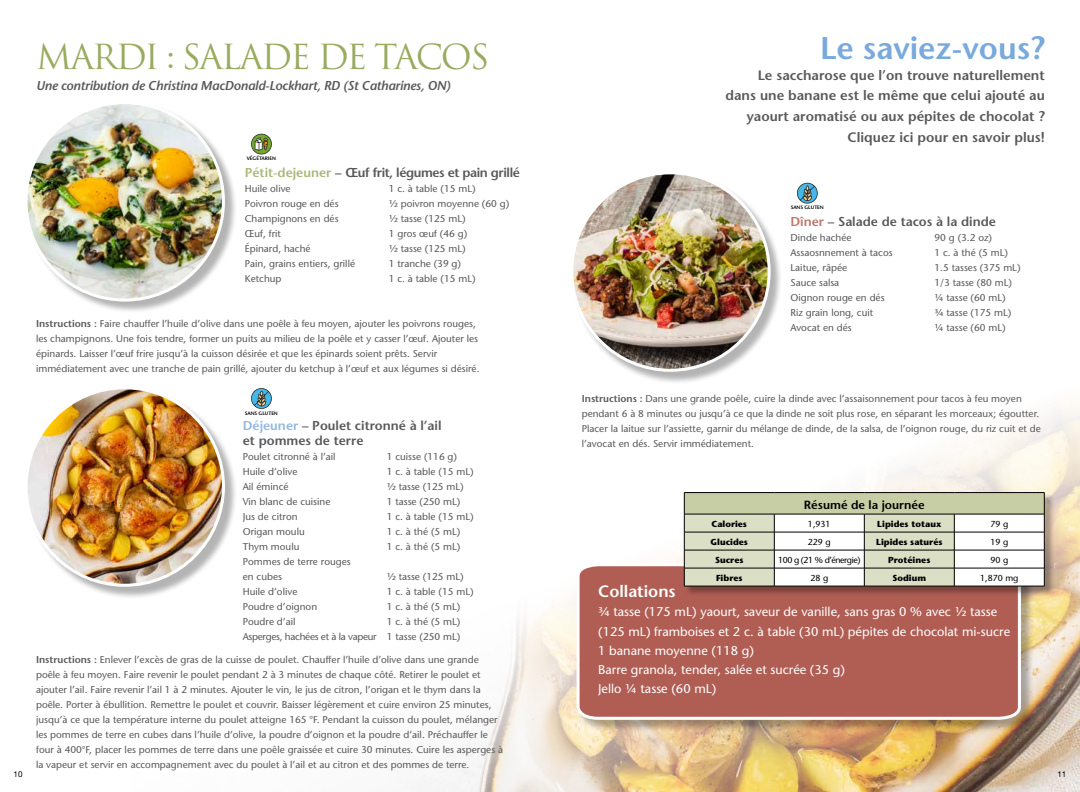
<style>
.page{position:relative;width:1080px;height:792px;background:#fff}
.page>*{position:absolute;margin:0;border:0;box-sizing:border-box;transform-origin:0 0}
.t1{font:33.7px "Trajan";letter-spacing:-.06em;color:#98ab5f}
.t2{font:600 31.3px "Stone Sans";color:#7aaadb}
.t3{font:600 16.5px "Stone Sans";color:#fff}
.t4{font:600 13.7px/20.7px "Stone Sans";color:#58595b;text-align:right}
.t5{font:600 12.9px/15px "Stone Sans";color:#58595b}
.t6{font:italic 600 12.9px "Stone Sans";letter-spacing:-.02em;color:#58595b}
.t7{font:600 12.9px "Stone Sans";letter-spacing:-.03em;color:#58595b}
.t8{font:12.7px/19.2px "Stone Sans";color:#fff}
.t9{font:600 11.9px "Stone Sans";color:#000}
.t10{font:9.9px/15px "Stone Sans";color:#58595b}
.t11{font:9.9px/15px "Stone Sans";letter-spacing:-.03em;color:#58595b;text-align:right}
.t12{font:700 8.7px "Stone Sans";color:#000}
.t13{font:8.7px "Stone Sans";color:#000}
.t14{font:8.7px "Stone Sans";letter-spacing:-.05em;color:#000}
.t15{font:8px "Helvetica Neue LT Pro";color:#000}
.t16{font:600 4.9px "Stone Sans";letter-spacing:-.01em;color:#000}
.s1{color:#aab87b}
.s2{font-weight:600}
.s3{color:#bd786b}
.s4{color:#93b8e1}
</style>
<div class="page">
<img style="left:413px;top:402px;width:667px;height:390px">
<div style="left:578px;top:565px;width:456px;height:168px;background:#000;opacity:.3"></div>
<svg style="left:575px;top:562px;width:447px;height:159px"></svg>
<div style="left:685px;top:494px;width:369px;height:102px;background:#000;opacity:.3"></div>
<hr style="left:684px;top:492px;width:90px;height:1px;background:#000">
<hr style="left:774px;top:492px;width:90px;height:1px;background:#000">
<hr style="left:864px;top:492px;width:90px;height:1px;background:#000">
<hr style="left:954px;top:492px;width:90px;height:1px;background:#000">
<svg style="left:684px;top:493px;width:361px;height:93px"></svg>
<hr style="left:684px;top:586px;width:90px;height:1px;background:#000">
<hr style="left:774px;top:586px;width:90px;height:1px;background:#000">
<hr style="left:864px;top:586px;width:90px;height:1px;background:#000">
<hr style="left:954px;top:586px;width:90px;height:1px;background:#000">
<div style="left:26px;top:103px;width:211px;height:211px;background:#000;opacity:.3"></div>
<img style="left:26px;top:103px;width:197px;height:197px;border-radius:99px">
<div style="left:572px;top:173px;width:211px;height:211px;background:#000;opacity:.3"></div>
<img style="left:572px;top:173px;width:197px;height:197px;border-radius:99px">
<div style="left:26px;top:388px;width:211px;height:211px;background:#000;opacity:.3"></div>
<img style="left:26px;top:388px;width:197px;height:197px;border-radius:99px">
<svg style="left:251px;top:134px;width:21px;height:20px"></svg>
<svg style="left:251px;top:388px;width:21px;height:21px"></svg>
<svg style="left:797px;top:183px;width:21px;height:21px"></svg>
<h1 class="t1" style="left:36px;top:36px;width:455px">MARDI : SALADE DE TACOS</h1>
<h3 class="t6" style="left:36px;top:77px;width:416px">Une contribution de Christina MacDonald-Lockhart, RD (St Catharines, ON)</h3>
<p class="t16" style="left:247px;top:155px;width:31px">VÉGÉTARIEN</p>
<h3 class="t7" style="left:245px;top:164px;width:277px"><span class="s1">Pétit-dejeuner</span> – Œuf frit, légumes et pain grillé</h3>
<p class="t10" style="left:245px;top:181px;width:47px">Huile olive</p>
<p class="t10" style="left:389px;top:181px;width:88px">1 c. à table (15 mL)</p>
<p class="t10" style="left:245px;top:196px;width:95px">Poivron rouge en dés</p>
<p class="t10" style="left:389px;top:196px;width:122px">½ poivron moyenne (60 g)</p>
<p class="t10" style="left:245px;top:211px;width:95px">Champignons en dés</p>
<p class="t10" style="left:389px;top:211px;width:78px">½ tasse (125 mL)</p>
<p class="t10" style="left:245px;top:226px;width:38px">Œuf, frit</p>
<p class="t10" style="left:389px;top:226px;width:80px">1 gros œuf (46 g)</p>
<p class="t10" style="left:245px;top:241px;width:67px">Épinard, haché</p>
<p class="t10" style="left:389px;top:241px;width:78px">½ tasse (125 mL)</p>
<p class="t10" style="left:245px;top:256px;width:112px">Pain, grains entiers, grillé</p>
<p class="t10" style="left:389px;top:256px;width:74px">1 tranche (39 g)</p>
<p class="t10" style="left:245px;top:271px;width:38px">Ketchup</p>
<p class="t10" style="left:389px;top:271px;width:88px">1 c. à table (15 mL)</p>
<p class="t10" style="left:36px;top:316px;width:445px"><span class="s2">Instructions :</span> Faire chauffer l’huile d’olive dans une poêle à feu moyen, ajouter les poivrons rouges, les champignons. Une fois tendre, former un puits au milieu de la poêle et y casser l’œuf. Ajouter les épinards. Laisser l’œuf frire jusqu’à la cuisson désirée et que les épinards soient prêts. Servir immédiatement avec une tranche de pain grillé, ajouter du ketchup à l’œuf et aux légumes si désiré.</p>
<h2 class="t2" style="left:820px;top:29px;width:226px">Le saviez-vous?</h2>
<h3 class="t4" style="left:726px;top:64px;width:321px">Le saccharose que l’on trouve naturellement dans une banane est le même que celui ajouté au yaourt aromatisé ou aux pépites de chocolat ?<br>Cliquez ici pour en savoir plus!</h3>
<p class="t16" style="left:791px;top:205px;width:35px">SANS GLUTEN</p>
<h3 class="t5" style="left:790px;top:213px;width:207px"><span class="s3">Dîner</span> – Salade de tacos à la dinde</h3>
<p class="t10" style="left:790px;top:229px;width:63px">Dinde hachée</p>
<p class="t10" style="left:934px;top:229px;width:59px">90 g (3.2 oz)</p>
<p class="t10" style="left:790px;top:244px;width:104px">Assaosnnement à tacos</p>
<p class="t10" style="left:934px;top:244px;width:75px">1 c. à thé (5 mL)</p>
<p class="t10" style="left:790px;top:259px;width:58px">Laitue, râpée</p>
<p class="t10" style="left:934px;top:259px;width:88px">1.5 tasses (375 mL)</p>
<p class="t10" style="left:790px;top:274px;width:50px">Sauce salsa</p>
<p class="t10" style="left:934px;top:274px;width:79px">1/3 tasse (80 mL)</p>
<p class="t10" style="left:790px;top:289px;width:96px">Oignon rouge en dés</p>
<p class="t10" style="left:934px;top:289px;width:73px">¼ tasse (60 mL)</p>
<p class="t10" style="left:790px;top:304px;width:84px">Riz grain long, cuit</p>
<p class="t10" style="left:934px;top:304px;width:78px">¾ tasse (175 mL)</p>
<p class="t10" style="left:790px;top:319px;width:63px">Avocat en dés</p>
<p class="t10" style="left:934px;top:319px;width:73px">¼ tasse (60 mL)</p>
<p class="t10" style="left:582px;top:391px;width:461px"><span class="s2">Instructions :</span> Dans une grande poêle, cuire la dinde avec l’assaisonnement pour tacos à feu moyen pendant 6 à 8 minutes ou jusqu’à ce que la dinde ne soit plus rose, en séparant les morceaux; égoutter.<br>Placer la laitue sur l’assiette, garnir du mélange de dinde, de la salsa, de l’oignon rouge, du riz cuit et de l’avocat en dés. Servir immédiatement.</p>
<p class="t16" style="left:245px;top:410px;width:35px">SANS GLUTEN</p>
<h3 class="t5" style="left:243px;top:418px;width:200px"><span class="s4">Déjeuner</span> – Poulet citronné à l’ail et pommes de terre</h3>
<p class="t10" style="left:243px;top:449px;width:94px">Poulet citronné à l’ail</p>
<p class="t10" style="left:387px;top:449px;width:72px">1 cuisse (116 g)</p>
<p class="t10" style="left:243px;top:464px;width:56px">Huile d’olive</p>
<p class="t10" style="left:387px;top:464px;width:88px">1 c. à table (15 mL)</p>
<p class="t10" style="left:243px;top:479px;width:47px">Ail émincé</p>
<p class="t10" style="left:387px;top:479px;width:78px">½ tasse (125 mL)</p>
<p class="t10" style="left:243px;top:494px;width:89px">Vin blanc de cuisine</p>
<p class="t10" style="left:387px;top:494px;width:75px">1 tasse (250 mL)</p>
<p class="t10" style="left:243px;top:509px;width:56px">Jus de citron</p>
<p class="t10" style="left:387px;top:509px;width:88px">1 c. à table (15 mL)</p>
<p class="t10" style="left:243px;top:524px;width:63px">Origan moulu</p>
<p class="t10" style="left:387px;top:524px;width:75px">1 c. à thé (5 mL)</p>
<p class="t10" style="left:243px;top:539px;width:58px">Thym moulu</p>
<p class="t10" style="left:387px;top:539px;width:75px">1 c. à thé (5 mL)</p>
<p class="t10" style="left:243px;top:554px;width:109px">Pommes de terre rouges en cubes</p>
<p class="t9" style="left:804px;top:497px;width:122px">Résumé de la journée</p>
<p class="t12" style="left:712px;top:519px;width:37px">Calories</p>
<p class="t13" style="left:808px;top:519px;width:24px">1,931</p>
<p class="t12" style="left:877px;top:519px;width:66px">Lipides totaux</p>
<p class="t13" style="left:990px;top:519px;width:19px">79 g</p>
<p class="t12" style="left:711px;top:537px;width:39px">Glucides</p>
<p class="t13" style="left:808px;top:537px;width:24px">229 g</p>
<p class="t12" style="left:876px;top:537px;width:68px">Lipides saturés</p>
<p class="t13" style="left:990px;top:537px;width:19px">19 g</p>
<p class="t12" style="left:715px;top:555px;width:30px">Sucres</p>
<p class="t14" style="left:778px;top:555px;width:84px">100 g (21 % d’énergie)</p>
<p class="t12" style="left:888px;top:555px;width:44px">Protéines</p>
<p class="t13" style="left:990px;top:555px;width:19px">90 g</p>
<p class="t12" style="left:716px;top:573px;width:28px">Fibres</p>
<p class="t13" style="left:810px;top:573px;width:19px">28 g</p>
<p class="t12" style="left:893px;top:573px;width:35px">Sodium</p>
<p class="t13" style="left:980px;top:573px;width:40px">1,870 mg</p>
<p class="t10" style="left:387px;top:569px;width:78px">½ tasse (125 mL)</p>
<h3 class="t3" style="left:598px;top:581px;width:79px">Collations</h3>
<p class="t8" style="left:598px;top:602px;width:414px">¾ tasse (175 mL) yaourt, saveur de vanille, sans gras 0 % avec ½ tasse (125 mL) framboises et 2 c. à table (30 mL) pépites de chocolat mi-sucre 1 banane moyenne (118 g)<br>Barre granola, tender, salée et sucrée (35 g)<br>Jello ¼ tasse (60 mL)</p>
<p class="t10" style="left:243px;top:584px;width:56px">Huile d’olive</p>
<p class="t10" style="left:387px;top:584px;width:88px">1 c. à table (15 mL)</p>
<p class="t10" style="left:243px;top:599px;width:76px">Poudre d’oignon</p>
<p class="t10" style="left:387px;top:599px;width:75px">1 c. à thé (5 mL)</p>
<p class="t10" style="left:243px;top:614px;width:54px">Poudre d’ail</p>
<p class="t11" style="left:243px;top:614px;width:219px">1 c. à thé (5 mL)<br>Asperges, hachées et à la vapeur 1 tasse (250 mL)</p>
<p class="t10" style="left:36px;top:652px;width:469px"><span class="s2">Instructions :</span> Enlever l’excès de gras de la cuisse de poulet. Chauffer l’huile d’olive dans une grande poêle à feu moyen. Faire revenir le poulet pendant 2 à 3 minutes de chaque côté. Retirer le poulet et ajouter l’ail. Faire revenir l’ail 1 à 2 minutes. Ajouter le vin, le jus de citron, l’origan et le thym dans la poêle. Porter à ébullition. Remettre le poulet et couvrir. Baisser légèrement et cuire environ 25 minutes, jusqu’à ce que la température interne du poulet atteigne 165 °F. Pendant la cuisson du poulet, mélanger les pommes de terre en cubes dans l’huile d’olive, la poudre d’oignon et la poudre d’ail. Préchauffer le four à 400°F, placer les pommes de terre dans une poêle graissée et cuire 30 minutes. Cuire les asperges à la vapeur et servir en accompagnement avec du poulet à l’ail et au citron et des pommes de terre.</p>
<p class="t15" style="left:14px;top:769px;width:10px">10</p>
<p class="t15" style="left:1058px;top:769px;width:10px">11</p>
</div>
